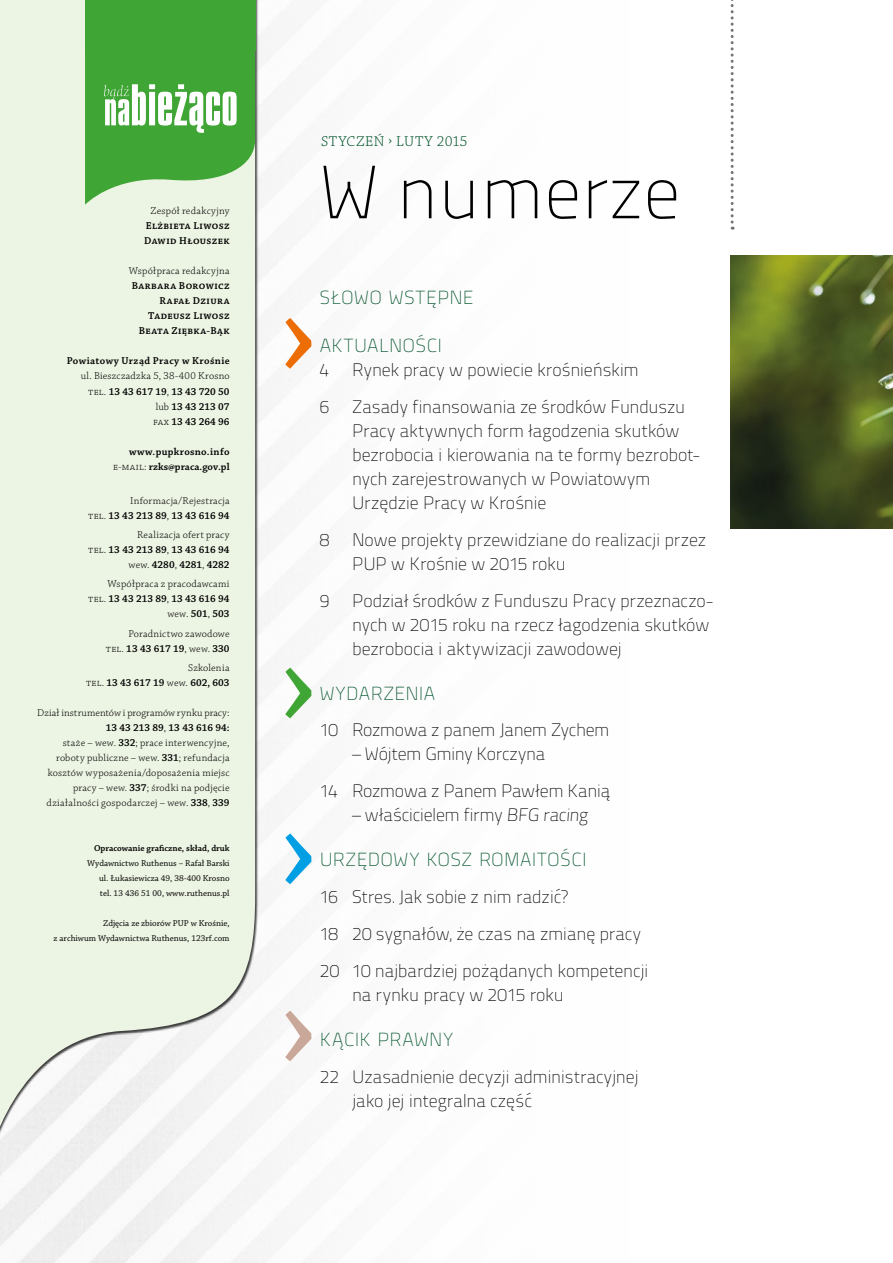
<style>
.page{position:relative;width:893px;height:1263px;background:#fff}
.page>*{position:absolute;margin:0;border:0;box-sizing:border-box;transform-origin:0 0}
.t1{font:75px "Titillium Title 12";color:#000}
.t2{font:18.9px "Titillium Title 12";letter-spacing:.02em;color:#005329}
.t3{font:18px/24px "Titillium Title 12";letter-spacing:-.01em;color:#000}
.t4{font:300 15px "Chaparral Pro";letter-spacing:.035em;color:#005329}
.t5{font:300 10.5px/15px "Chaparral Pro";letter-spacing:.02em;color:#000;text-align:right}
.t6{font:600 10.5px/15px "Chaparral Pro";letter-spacing:.035em;color:#000;text-align:right}
.t7{font:9px/15px "Chaparral Pro";color:#000;text-align:justify}
.t8{font:600 9px "Chaparral Pro";color:#000}
.s1{font-weight:600}
.s2{font-weight:300}
</style>
<div class="page">
<svg style="left:731px;top:0;width:3px;height:230px"></svg>
<svg style="left:0;top:0;width:255px;height:1164px;fill:#ecf4e3"></svg>
<svg style="left:85px;top:51px;width:170px;height:154px"></svg>
<div style="left:85px;top:0;width:170px;height:51px;background:#3fa535"></div>
<svg style="left:285px;top:668px;width:26px;height:50px"></svg>
<svg style="left:285px;top:833px;width:26px;height:51px"></svg>
<svg style="left:285px;top:1011px;width:26px;height:50px"></svg>
<svg style="left:285px;top:318px;width:26px;height:51px"></svg>
<img style="left:731px;top:255px;width:162px;height:273px">
<p class="t5" style="left:150px;top:204px;width:81px">Zespół redakcyjny</p>
<p class="t6" style="left:144px;top:219px;width:87px;text-align:left">Elżbieta Liwosz<br>Dawid Hłouszek</p>
<p class="t5" style="left:129px;top:264px;width:102px">Współpraca redakcyjna</p>
<p class="t6" style="left:132px;top:279px;width:99px">Barbara Borowicz<br>Rafał Dziura<br>Tadeusz Liwosz<br>Beata Ziębka-Bąk</p>
<p class="t6" style="left:67px;top:354px;width:164px">Powiatowy Urząd Pracy w Krośnie</p>
<p class="t5" style="left:81px;top:369px;width:150px">ul. Bieszczadzka 5, 38-400 Krosno tel. <span class="s1">13 43 617 19</span>, <span class="s1">13 43 720 50 </span>lub <span class="s1">13 43 213 07<br></span>fax <span class="s1">13 43 264 96</span></p>
<p class="t6" style="left:113px;top:444px;width:118px">www.pupkrosno.info <span class="s2">e-mail:</span> rzks@praca.gov.pl</p>
<p class="t5" style="left:88px;top:493px;width:143px">Informacja/Rejestracja<br>tel. <span class="s1">13 43 213 89</span>, <span class="s1">13 43 616 94</span></p>
<p class="t5" style="left:88px;top:528px;width:143px">Realizacja ofert pracy<br>tel. <span class="s1">13 43 213 89</span>, <span class="s1">13 43 616 94 </span>wew. <span class="s1">4280</span>, <span class="s1">4281</span>, <span class="s1">4282</span></p>
<p class="t5" style="left:88px;top:577px;width:143px">Współpraca z pracodawcami tel. <span class="s1">13 43 213 89</span>, <span class="s1">13 43 616 94 </span>wew. <span class="s1">501</span>, <span class="s1">503</span></p>
<p class="t5" style="left:106px;top:626px;width:125px">Poradnictwo zawodowe<br>tel. <span class="s1">13 43 617 19</span>, wew. <span class="s1">330</span></p>
<p class="t5" style="left:86px;top:660px;width:145px">Szkolenia<br>tel. <span class="s1">13 43 617 19</span> wew. <span class="s1">602, 603</span></p>
<p class="t5" style="left:37px;top:705px;width:194px">Dział instrumentów i programów rynku pracy:<br><span class="s1">13 43 213 89</span>, <span class="s1">13 43 616 94:<br></span>staże – wew. <span class="s1">332</span>; prace interwencyjne, roboty publiczne – wew. <span class="s1">331</span>; refundacja kosztów wyposażenia/doposażenia miejsc pracy – wew. <span class="s1">337</span>; środki na podjęcie działalności gospodarczej – wew. <span class="s1">338</span>, <span class="s1">339</span></p>
<p class="t8" style="left:94px;top:843px;width:137px">Opracowanie graficzne, skład, druk</p>
<p class="t7" style="left:99px;top:856px;width:132px;text-indent:-12px">Wydawnictwo Ruthenus – Rafał Barski ul. Łukasiewicza 49, 38-400 Krosno tel. 13 436 51 00, www.ruthenus.pl</p>
<p class="t7" style="left:54px;top:916px;width:177px;text-align:right">Zdjęcia ze zbiorów PUP w Krośnie,<br>z archiwum Wydawnictwa Ruthenus, 123rf.com</p>
<p class="t4" style="left:321px;top:133px;width:148px">STYCZEŃ › LUTY 2015</p>
<h1 class="t1" style="left:320px;top:142px;width:362px">W numerze</h1>
<p class="t2" style="left:320px;top:284px;width:155px">SŁOWO WSTĘPNE</p>
<p class="t2" style="left:320px;top:333px;width:124px">AKTUALNOŚCI</p>
<p class="t3" style="left:320px;top:357px;width:11px">4</p>
<p class="t3" style="left:352px;top:357px;width:288px">Rynek pracy w powiecie krośnieńskim</p>
<p class="t3" style="left:320px;top:394px;width:11px">6</p>
<p class="t3" style="left:352px;top:394px;width:350px">Zasady finansowania ze środków Funduszu Pracy aktywnych form łagodzenia skutków bezrobocia i kierowania na te formy bezrobot&shy;nych zarejestrowanych w Powiatowym Urzędzie Pracy w Krośnie</p>
<p class="t3" style="left:320px;top:527px;width:11px">8</p>
<p class="t3" style="left:352px;top:527px;width:356px">Nowe projekty przewidziane do realizacji przez<br>PUP w Krośnie w 2015 roku</p>
<p class="t3" style="left:320px;top:588px;width:11px">9</p>
<p class="t3" style="left:352px;top:588px;width:363px">Podział środków z Funduszu Pracy przeznaczo&shy;nych w 2015 roku na rzecz łagodzenia skutków bezrobocia i aktywizacji zawodowej</p>
<p class="t2" style="left:320px;top:680px;width:117px">WYDARZENIA</p>
<p class="t3" style="left:320px;top:718px;width:291px">10 Rozmowa z panem Janem Zychem</p>
<p class="t3" style="left:320px;top:735px;width:292px;line-height:36.8px;text-indent:32px">– Wójtem Gminy Korczyna<br>14 Rozmowa z Panem Pawłem Kanią</p>
<p class="t3" style="left:352px;top:802px;width:239px">– właścicielem firmy BFG racing</p>
<p class="t2" style="left:320px;top:847px;width:269px">URZĘDOWY KOSZ ROMAITOŚCI</p>
<p class="t3" style="left:320px;top:878px;width:330px;line-height:36.8px">16 Stres. Jak sobie z nim radzić?<br>18 20 sygnałów, że czas na zmianę pracy<br>20 10 najbardziej pożądanych kompetencji</p>
<p class="t3" style="left:352px;top:982px;width:213px">na rynku pracy w 2015 roku</p>
<p class="t2" style="left:320px;top:1027px;width:135px">KĄCIK PRAWNY</p>
<p class="t3" style="left:352px;top:1064px;width:288px;text-indent:-32px">22 Uzasadnienie decyzji administracyjnej jako jej integralna część</p>
</div>
